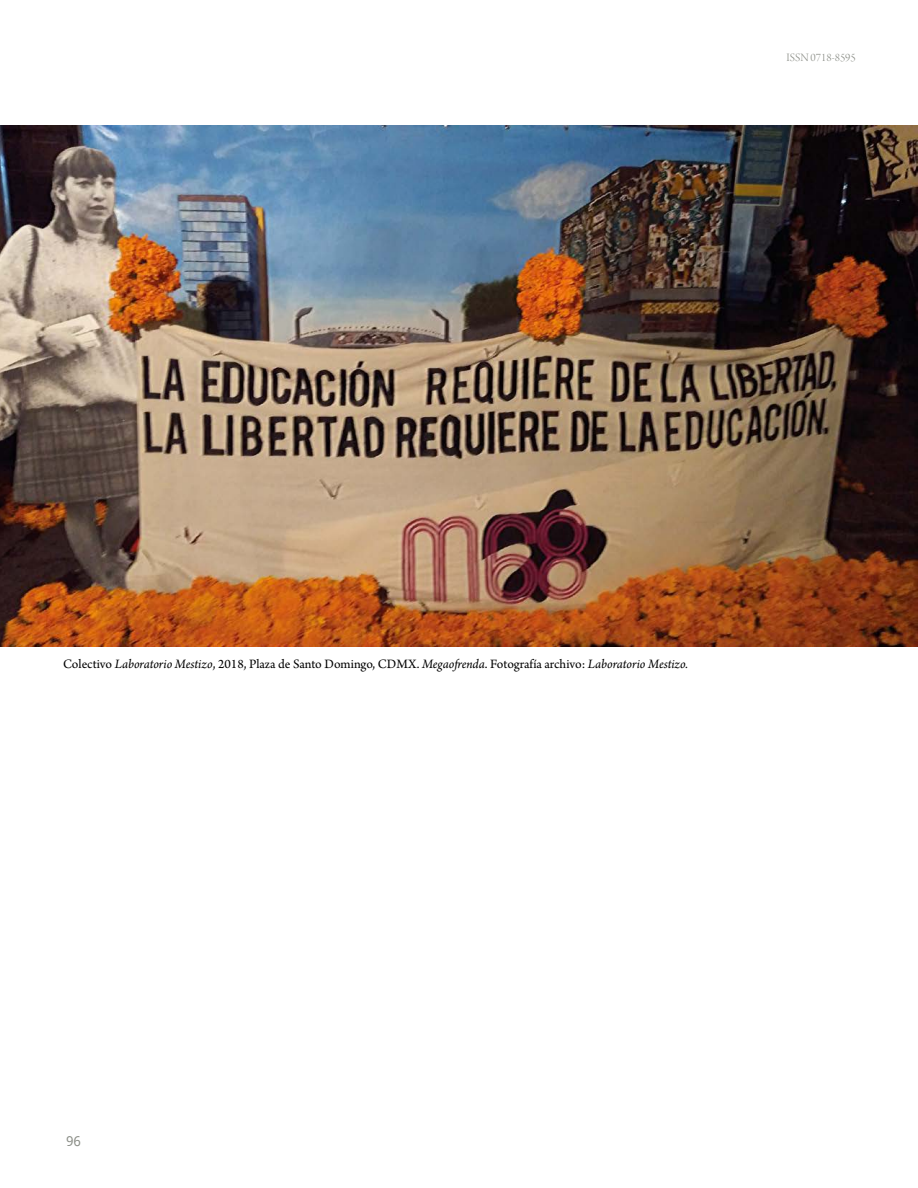
<style>
.page{position:relative;width:918px;height:1188px;background:#fff}
.page>*{position:absolute;margin:0;border:0;box-sizing:border-box;transform-origin:0 0}
.t1{font:13.5px "Arno Pro";letter-spacing:-.005em;color:#000}
.t2{font:13.5px "Droid Sans";color:#8b8e87}
.t3{font:12px "Arno Pro Light Display";color:#8c8f88}
.s1{font-style:italic}
</style>
<div class="page">
<img style="left:0;top:126px;width:918px;height:521px">
<p class="t3" style="left:786px;top:51px;width:71px">ISSN 0718-8595</p>
<p class="t1" style="left:63px;top:657px;width:626px">Colectivo <span class="s1">Laboratorio Mestizo</span>, 2018, Plaza de Santo Domingo, CDMX. <span class="s1">Megaofrenda</span>. Fotografía archivo: <span class="s1">Laboratorio Mestizo.</span></p>
<p class="t2" style="left:66px;top:1134px;width:16px">96</p>
</div>
